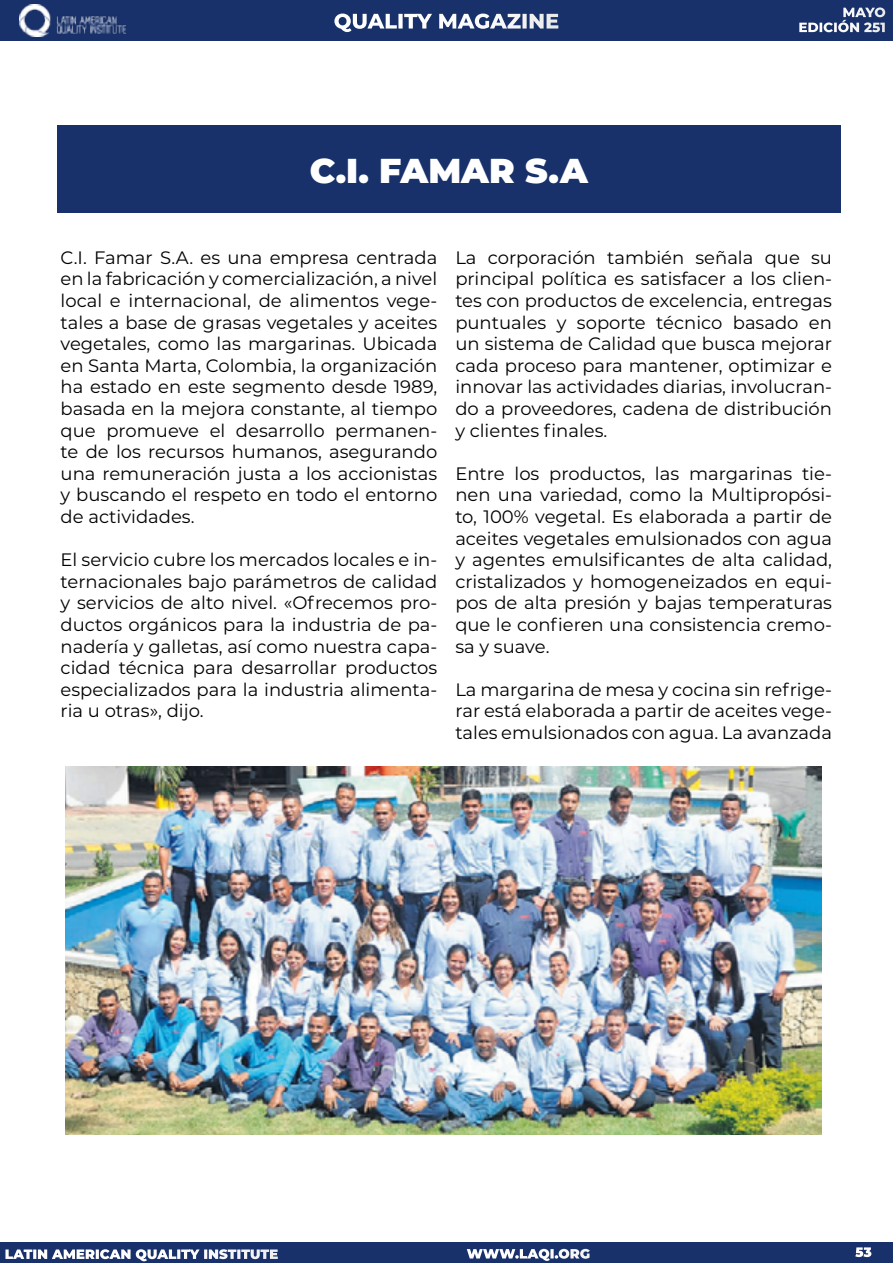
<style>
.page{position:relative;width:893px;height:1263px;background:#fff}
.page>*{position:absolute;margin:0;border:0;box-sizing:border-box;transform-origin:0 0}
.t1{font:900 34.5px "Montserrat";color:#fff}
.t2{font:800 21px "Montserrat";color:#fff}
.t3{font:18px/21.6px "Montserrat";color:#000;text-align:justify}
.t4{font:900 13.5px "Montserrat";color:#fff}
.t5{font:800 13.5px/15px "Montserrat";color:#fff;text-align:right}
</style>
<div class="page">
<div style="left:0;top:1242px;width:893px;height:21px;background:#18316b"></div>
<div style="left:0;top:0;width:893px;height:40px;background:#18316b"></div>
<img style="left:19px;top:4px;width:106px;height:32px">
<div style="left:57px;top:125px;width:783px;height:87px;background:#18316b"></div>
<img style="left:66px;top:766px;width:756px;height:368px">
<p class="t2" style="left:334px;top:6px;width:227px">QUALITY MAGAZINE</p>
<p class="t5" style="left:798px;top:4px;width:89px">MAYO<br>EDICIÓN 251</p>
<h1 class="t1" style="left:310px;top:145px;width:280px">C.I. FAMAR S.A</h1>
<p class="t3" style="left:61px;top:246px;width:378px">C.I. Famar S.A. es una empresa centrada en la fabricación y comercialización, a nivel local e internacional, de alimentos vege&shy;tales a base de grasas vegetales y aceites vegetales, como las margarinas. Ubicada en Santa Marta, Colombia, la organización ha estado en este segmento desde 1989, basada en la mejora constante, al tiempo que promueve el desarrollo permanen&shy;te de los recursos humanos, asegurando una remuneración justa a los accionistas y buscando el respeto en todo el entorno de actividades.</p>
<p class="t3" style="left:61px;top:548px;width:378px">El servicio cubre los mercados locales e in&shy;ternacionales bajo parámetros de calidad y servicios de alto nivel. «Ofrecemos pro&shy;ductos orgánicos para la industria de pa&shy;nadería y galletas, así como nuestra capa&shy;cidad técnica para desarrollar productos especializados para la industria alimenta&shy;ria u otras», dijo.</p>
<p class="t3" style="left:455px;top:246px;width:378px">La corporación también señala que su principal política es satisfacer a los clien&shy;tes con productos de excelencia, entregas puntuales y soporte técnico basado en un sistema de Calidad que busca mejorar cada proceso para mantener, optimizar e innovar las actividades diarias, involucran&shy;do a proveedores, cadena de distribución y clientes finales.</p>
<p class="t3" style="left:455px;top:462px;width:378px">Entre los productos, las margarinas tie&shy;nen una variedad, como la Multipropósi&shy;to, 100% vegetal. Es elaborada a partir de aceites vegetales emulsionados con agua y agentes emulsificantes de alta calidad, cristalizados y homogeneizados en equi&shy;pos de alta presión y bajas temperaturas que le confieren una consistencia cremo&shy;sa y suave.</p>
<p class="t3" style="left:455px;top:678px;width:378px">La margarina de mesa y cocina sin refrige&shy;rar está elaborada a partir de aceites vege&shy;tales emulsionados con agua. La avanzada</p>
<p class="t4" style="left:5px;top:1244px;width:275px">LATIN AMERICAN QUALITY INSTITUTE</p>
<p class="t4" style="left:467px;top:1243px;width:125px">WWW.LAQI.ORG</p>
<p class="t4" style="left:855px;top:1242px;width:18px">53</p>
</div>
